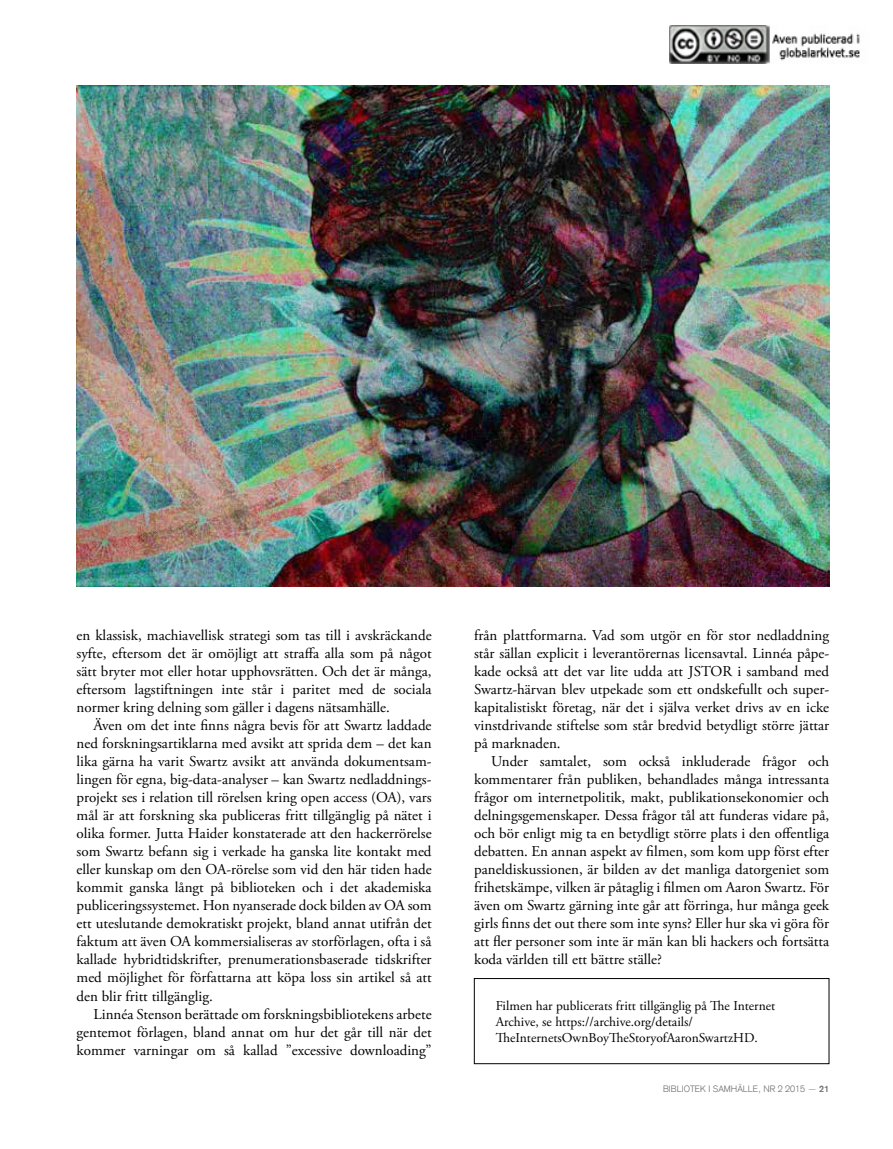
<style>
.page{position:relative;width:893px;height:1149px;background:#fff}
.page>*{position:absolute;margin:0;border:0;box-sizing:border-box;transform-origin:0 0}
.t1{font:15px/18px "Adobe Garamond Pro";color:#000;text-align:justify}
.t2{font:13.5px/16.2px "Adobe Garamond Pro";color:#000}
.t3{font:300 9px "Akzidenz Grotesk";color:#6d6e71}
.s1{font-weight:700}
</style>
<div class="page">
<div style="left:474px;top:978px;width:355px;height:85px;border:1px solid #000"></div>
<img style="left:77px;top:85px;width:752px;height:501px">
<img style="left:670px;top:25px;width:190px;height:39px">
<p class="t1" style="left:77px;top:626px;width:357px">en klassisk, machiavellisk strategi som tas till i avskräckande syfte, eftersom det är omöjligt att straffa alla som på något sätt bryter mot eller hotar upphovsrätten. Och det är många, eftersom lagstiftningen inte står i paritet med de sociala normer kring delning som gäller i dagens nätsamhälle.</p>
<p class="t1" style="left:77px;top:716px;width:357px;text-indent:17px">Även om det inte finns några bevis för att Swartz laddade ned forskningsartiklarna med avsikt att sprida dem – det kan lika gärna ha varit Swartz avsikt att använda dokumentsam&shy;lingen för egna, big-data-analyser – kan Swartz nedladdnings&shy;projekt ses i relation till rörelsen kring open access (OA), vars mål är att forskning ska publiceras fritt tillgänglig på nätet i olika former. Jutta Haider konstaterade att den hackerrörelse som Swartz befann sig i verkade ha ganska lite kontakt med eller kunskap om den OA-rörelse som vid den här tiden hade kommit ganska långt på biblioteken och i det akademiska publiceringssystemet. Hon nyanserade dock bilden av OA som ett uteslutande demokratiskt projekt, bland annat utifrån det faktum att även OA kommersialiseras av storförlagen, ofta i så kallade hybridtidskrifter, prenumerationsbaserade tidskrifter med möjlighet för författarna att köpa loss sin artikel så att den blir fritt tillgänglig.</p>
<p class="t1" style="left:77px;top:1004px;width:357px;text-indent:17px">Linnéa Stenson berättade om forskningsbibliotekens arbete gentemot förlagen, bland annat om hur det går till när det kommer varningar om så kallad ”excessive downloading”</p>
<p class="t1" style="left:474px;top:626px;width:357px">från plattformarna. Vad som utgör en för stor nedladdning står sällan explicit i leverantörernas licensavtal. Linnéa påpe&shy;kade också att det var lite udda att JSTOR i samband med Swartz-härvan blev utpekade som ett ondskefullt och super&shy;kapitalistiskt företag, när det i själva verket drivs av en icke vinstdrivande stiftelse som står bredvid betydligt större jättar på marknaden.</p>
<p class="t1" style="left:474px;top:752px;width:357px;text-indent:17px">Under samtalet, som också inkluderade frågor och kommentarer från publiken, behandlades många intressanta frågor om internetpolitik, makt, publikationsekonomier och delningsgemenskaper. Dessa frågor tål att funderas vidare på, och bör enligt mig ta en betydligt större plats i den offentliga debatten. En annan aspekt av filmen, som kom upp först efter paneldiskussionen, är bilden av det manliga datorgeniet som frihetskämpe, vilken är påtaglig i filmen om Aaron Swartz. För även om Swartz gärning inte går att förringa, hur många geek girls finns det out there som inte syns? Eller hur ska vi göra för att fler personer som inte är män kan bli hackers och fortsätta koda världen till ett bättre ställe?</p>
<p class="t2" style="left:496px;top:997px;width:281px">Filmen har publicerats fritt tillgänglig på The Internet<br>Archive, se https://archive.org/details/<br>TheInternetsOwnBoyTheStoryofAaronSwartzHD.</p>
<p class="t3" style="left:663px;top:1082px;width:168px">BIBLIOTEK I SAMHÄLLE, NR 2 2015 — <span class="s1">21</span></p>
</div>
